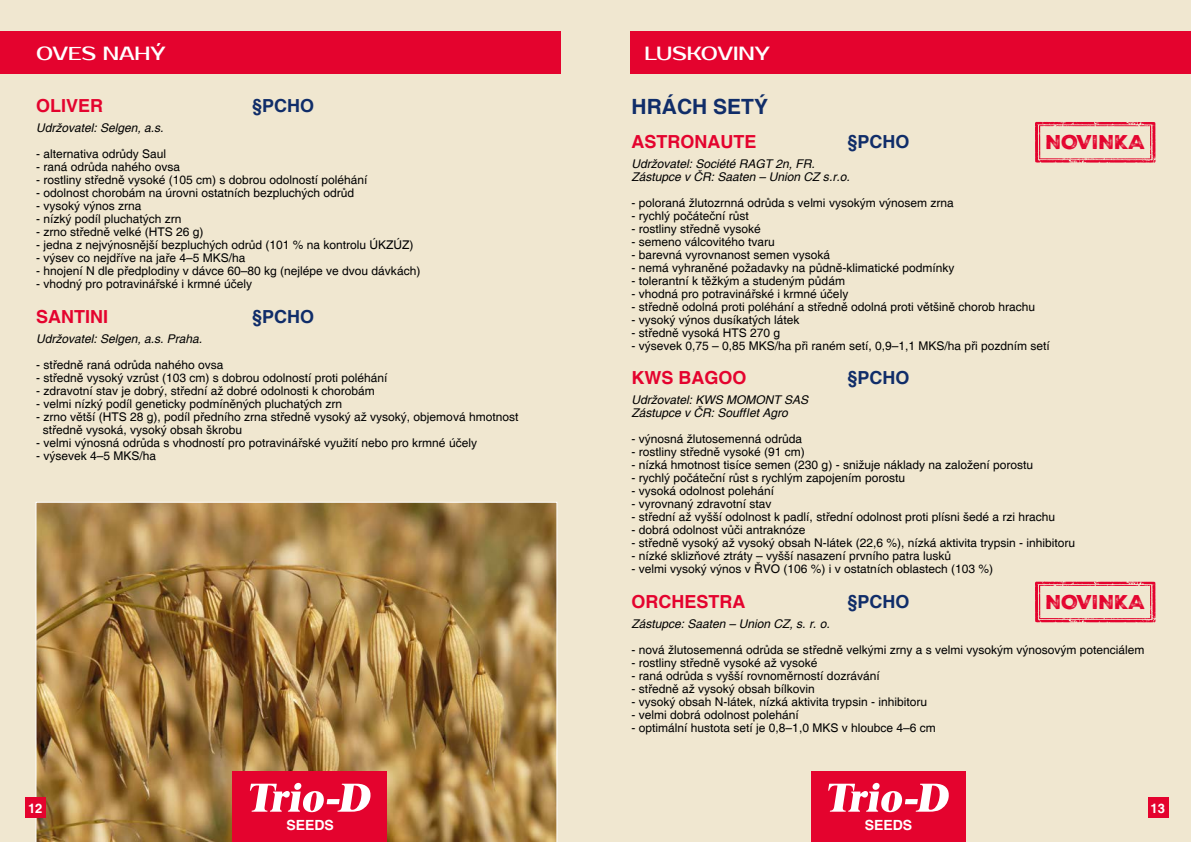
<style>
.page{position:relative;width:1191px;height:842px;background:#f0e7d0}
.page>*{position:absolute;margin:0;border:0;box-sizing:border-box;transform-origin:0 0}
.t1{font:700 21px "Helvetica";color:#102d69}
.t2{font:19.3px "Nexa Rust Sans Black 02";letter-spacing:-.01em;color:#e4032e}
.t3{font:19px "Prosto One";color:#fff}
.t4{font:700 18px "Helvetica";color:#e4032e}
.t5{font:700 18px "Helvetica";color:#102d69}
.t6{font:700 14px "Helvetica";color:#fff}
.t7{font:700 13px "Helvetica";color:#fff}
.t8{font:12px/13px "Helvetica";color:#000}
.t9{font:italic 12px/13px "Helvetica";color:#000}
</style>
<div class="page">
<img style="left:36px;top:502px;width:521px;height:340px">
<div style="left:233px;top:771px;width:154px;height:71px;background:#e4032e"></div>
<svg style="left:250px;top:783px;width:121px;height:29px"></svg>
<div style="left:0;top:31px;width:560px;height:43px;background:#e4032e"></div>
<div style="left:811px;top:771px;width:154px;height:71px;background:#e4032e"></div>
<svg style="left:828px;top:783px;width:121px;height:29px"></svg>
<div style="left:631px;top:31px;width:560px;height:43px;background:#e4032e"></div>
<div style="left:1147px;top:797px;width:21px;height:21px;background:#e4032e"></div>
<div style="left:25px;top:797px;width:21px;height:21px;background:#e4032e"></div>
<svg style="left:1035px;top:122px;width:120px;height:41px"></svg>
<svg style="left:1035px;top:582px;width:120px;height:41px"></svg>
<h3 class="t3" style="left:36px;top:43px;width:131px">OVES NAHÝ</h3>
<h3 class="t4" style="left:36px;top:95px;width:69px">OLIVER</h3>
<h3 class="t5" style="left:252px;top:95px;width:64px">§PCHO</h3>
<p class="t9" style="left:36px;top:122px;width:129px">Udržovatel: Selgen, a.s.</p>
<p class="t8" style="left:36px;top:148px;width:132px">- alternativa odrůdy Saul</p>
<p class="t8" style="left:36px;top:161px;width:146px">- raná odrůda nahého ovsa</p>
<p class="t8" style="left:36px;top:174px;width:333px">- rostliny středně vysoké (105 cm) s dobrou odolností poléhání</p>
<p class="t8" style="left:36px;top:187px;width:320px">- odolnost chorobám na úrovni ostatních bezpluchých odrůd</p>
<p class="t8" style="left:36px;top:200px;width:107px">- vysoký výnos zrna</p>
<p class="t8" style="left:36px;top:213px;width:147px">- nízký podíl pluchatých zrn</p>
<p class="t8" style="left:36px;top:226px;width:169px">- zrno středně velké (HTS 26 g)</p>
<p class="t8" style="left:36px;top:239px;width:379px">- jedna z nejvýnosnější bezpluchých odrůd (101 % na kontrolu ÚKZÚZ)</p>
<p class="t8" style="left:36px;top:252px;width:211px">- výsev co nejdříve na jaře 4–5 MKS/ha</p>
<p class="t8" style="left:36px;top:265px;width:386px">- hnojení N dle předplodiny v dávce 60–80 kg (nejlépe ve dvou dávkách)</p>
<p class="t8" style="left:36px;top:278px;width:218px">- vhodný pro potravinářské i krmné účely</p>
<h3 class="t4" style="left:36px;top:305px;width:73px">SANTINI</h3>
<h3 class="t5" style="left:252px;top:305px;width:64px">§PCHO</h3>
<p class="t9" style="left:36px;top:333px;width:168px">Udržovatel: Selgen, a.s. Praha.</p>
<p class="t8" style="left:36px;top:358px;width:189px">- středně raná odrůda nahého ovsa</p>
<p class="t8" style="left:36px;top:371px;width:353px">- středně vysoký vzrůst (103 cm) s dobrou odolností proti poléhání</p>
<p class="t8" style="left:36px;top:384px;width:340px">- zdravotní stav je dobrý, střední až dobré odolnosti k chorobám</p>
<p class="t8" style="left:36px;top:397px;width:308px">- velmi nízký podíl geneticky podmíněných pluchatých zrn</p>
<p class="t8" style="left:43px;top:410px;width:477px;text-indent:-7px">- zrno větší (HTS 28 g), podíl předního zrna středně vysoký až vysoký, objemová hmotnost středně vysoká, vysoký obsah škrobu</p>
<p class="t8" style="left:36px;top:436px;width:442px">- velmi výnosná odrůda s vhodností pro potravinářské využití nebo pro krmné účely</p>
<p class="t8" style="left:36px;top:449px;width:122px">- výsevek 4–5 MKS/ha</p>
<h3 class="t3" style="left:644px;top:42px;width:127px">LUSKOVINY</h3>
<h1 class="t1" style="left:631px;top:94px;width:138px">HRÁCH SETÝ</h1>
<h3 class="t4" style="left:631px;top:130px;width:126px">ASTRONAUTE</h3>
<h3 class="t5" style="left:847px;top:130px;width:64px">§PCHO</h3>
<p class="t9" style="left:631px;top:157px;width:220px">Udržovatel: Société RAGT 2n, FR.<br>Zástupce v ČR: Saaten – Union CZ s.r.o.</p>
<p class="t8" style="left:631px;top:196px;width:324px">- poloraná žlutozrnná odrůda s velmi vysokým výnosem zrna</p>
<p class="t8" style="left:631px;top:209px;width:119px">- rychlý počáteční růst</p>
<p class="t8" style="left:631px;top:222px;width:131px">- rostliny středně vysoké</p>
<p class="t8" style="left:631px;top:235px;width:145px">- semeno válcovitého tvaru</p>
<p class="t8" style="left:631px;top:248px;width:200px">- barevná vyrovnanost semen vysoká</p>
<p class="t8" style="left:631px;top:261px;width:324px">- nemá vyhraněné požadavky na půdně-klimatické podmínky</p>
<p class="t8" style="left:631px;top:274px;width:215px">- tolerantní k těžkým a studeným půdám</p>
<p class="t8" style="left:631px;top:287px;width:218px">- vhodná pro potravinářské i krmné účely</p>
<p class="t8" style="left:631px;top:300px;width:405px">- středně odolná proti poléhání a středně odolná proti většině chorob hrachu</p>
<p class="t8" style="left:631px;top:313px;width:170px">- vysoký výnos dusíkatých látek</p>
<p class="t8" style="left:631px;top:326px;width:150px">- středně vysoká HTS 270 g</p>
<p class="t8" style="left:631px;top:339px;width:420px">- výsevek 0,75 – 0,85 MKS/ha při raném setí, 0,9–1,1 MKS/ha při pozdním setí</p>
<h3 class="t4" style="left:631px;top:367px;width:117px">KWS BAGOO</h3>
<h3 class="t5" style="left:847px;top:367px;width:64px">§PCHO</h3>
<p class="t9" style="left:631px;top:394px;width:178px">Udržovatel: KWS MOMONT SAS<br>Zástupce v ČR: Soufflet Agro</p>
<p class="t8" style="left:631px;top:433px;width:172px">- výnosná žlutosemenná odrůda</p>
<p class="t8" style="left:631px;top:446px;width:175px">- rostliny středně vysoké (91 cm)</p>
<p class="t8" style="left:631px;top:459px;width:403px">- nízká hmotnost tisíce semen (230 g) - snižuje náklady na založení porostu</p>
<p class="t8" style="left:631px;top:472px;width:275px">- rychlý počáteční růst s rychlým zapojením porostu</p>
<p class="t8" style="left:631px;top:485px;width:144px">- vysoká odolnost polehání</p>
<p class="t8" style="left:631px;top:498px;width:142px">- vyrovnaný zdravotní stav</p>
<p class="t8" style="left:631px;top:511px;width:425px">- střední až vyšší odolnost k padlí, střední odolnost proti plísni šedé a rzi hrachu</p>
<p class="t8" style="left:631px;top:524px;width:176px">- dobrá odolnost vůči antraknóze</p>
<p class="t8" style="left:631px;top:537px;width:445px">- středně vysoký až vysoký obsah N-látek (22,6 %), nízká aktivita trypsin - inhibitoru</p>
<p class="t8" style="left:631px;top:550px;width:321px">- nízké sklizňové ztráty – vyšší nasazení prvního patra lusků</p>
<p class="t8" style="left:631px;top:563px;width:363px">- velmi vysoký výnos v ŘVO (106 %) i v ostatních oblastech (103 %)</p>
<h3 class="t4" style="left:631px;top:590px;width:115px">ORCHESTRA</h3>
<h3 class="t5" style="left:847px;top:590px;width:64px">§PCHO</h3>
<p class="t9" style="left:631px;top:617px;width:200px">Zástupce: Saaten – Union CZ, s. r. o.</p>
<p class="t8" style="left:631px;top:643px;width:514px">- nová žlutosemenná odrůda se středně velkými zrny a s velmi vysokým výnosovým potenciálem</p>
<p class="t8" style="left:631px;top:656px;width:188px">- rostliny středně vysoké až vysoké</p>
<p class="t8" style="left:631px;top:669px;width:250px">- raná odrůda s vyšší rovnoměrností dozrávání</p>
<p class="t8" style="left:631px;top:682px;width:185px">- středně až vysoký obsah bílkovin</p>
<p class="t8" style="left:631px;top:695px;width:297px">- vysoký obsah N-látek, nízká aktivita trypsin - inhibitoru</p>
<p class="t8" style="left:631px;top:708px;width:169px">- velmi dobrá odolnost polehání</p>
<p class="t8" style="left:631px;top:721px;width:306px">- optimální hustota setí je 0,8–1,0 MKS v hloubce 4–6 cm</p>
<h2 class="t2" style="left:1045px;top:129px;width:102px">NOVINKA</h2>
<h2 class="t2" style="left:1045px;top:589px;width:102px">NOVINKA</h2>
<p class="t7" style="left:28px;top:800px;width:16px">12</p>
<p class="t7" style="left:1150px;top:800px;width:16px">13</p>
<p class="t6" style="left:286px;top:816px;width:49px">SEEDS</p>
<p class="t6" style="left:864px;top:816px;width:49px">SEEDS</p>
</div>
